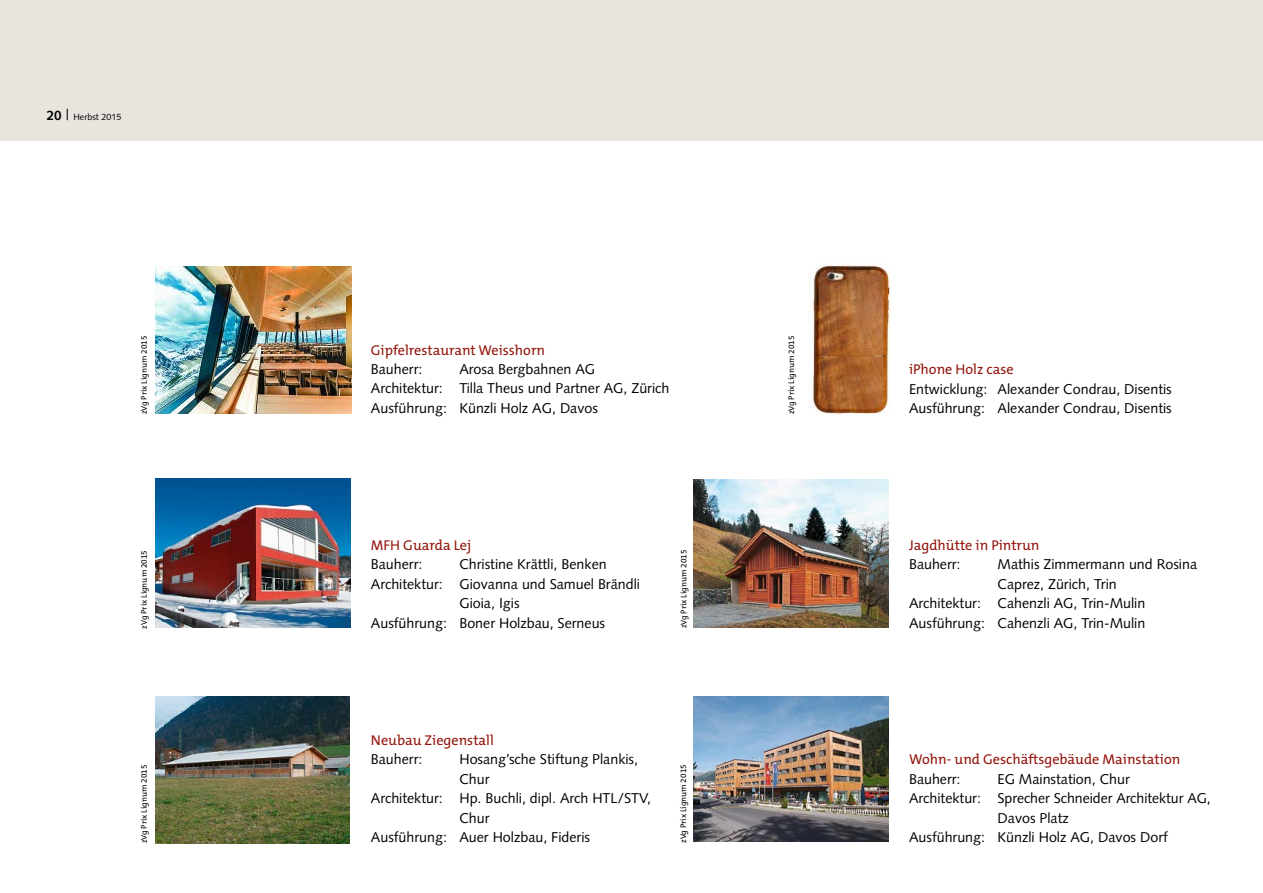
<style>
.page{position:relative;width:1263px;height:893px;background:#fff}
.page>*{position:absolute;margin:0;border:0;box-sizing:border-box;transform-origin:0 0}
.t1{font:14.25px/19.5px "Syntax";color:#000}
.t2{font:14.25px "The Mix B5 Plain";color:#93160d}
.t3{font:9px "Syntax";color:#000}
.t4{font:8.25px "The Mix B5 Plain";color:#000}
.s1{font-weight:700;font-size:13.5px}
.s2{font-size:15px}
</style>
<div class="page">
<div style="left:0;top:0;width:1263px;height:140px;background:#e7e5dd"></div>
<img style="left:155px;top:267px;width:196px;height:146px">
<img style="left:155px;top:478px;width:196px;height:150px">
<img style="left:156px;top:696px;width:193px;height:147px">
<img style="left:808px;top:263px;width:83px;height:152px">
<img style="left:694px;top:479px;width:194px;height:148px">
<img style="left:694px;top:697px;width:194px;height:145px">
<p class="t3" style="left:47px;top:112px;width:76px"><span class="s1">20</span> <span class="s2">|</span> Herbst 2015</p>
<p class="t4" style="left:140px;top:414px;width:80px;rotate:-90deg">zVg Prix Lignum 2015</p>
<p class="t4" style="left:140px;top:629px;width:80px;rotate:-90deg">zVg Prix Lignum 2015</p>
<p class="t4" style="left:140px;top:843px;width:80px;rotate:-90deg">zVg Prix Lignum 2015</p>
<p class="t2" style="left:371px;top:342px;width:176px">Gipfelrestaurant Weisshorn</p>
<p class="t1" style="left:371px;top:359px;width:53px">Bauherr:</p>
<p class="t1" style="left:371px;top:359px;width:300px;text-indent:89px">Arosa Bergbahnen AG<br>Architektur: Tilla Theus und Partner AG, Zürich<br>Ausführung: Künzli Holz AG, Davos</p>
<p class="t2" style="left:371px;top:537px;width:102px">MFH Guarda Lej</p>
<p class="t1" style="left:371px;top:554px;width:53px">Bauherr:</p>
<p class="t1" style="left:459px;top:554px;width:149px">Christine Krättli, Benken</p>
<p class="t1" style="left:371px;top:574px;width:271px">Architektur: Giovanna und Samuel Brändli</p>
<p class="t1" style="left:459px;top:593px;width:62px">Gioia, Igis</p>
<p class="t1" style="left:371px;top:613px;width:236px">Ausführung: Boner Holzbau, Serneus</p>
<p class="t4" style="left:679px;top:628px;width:80px;rotate:-90deg">zVg Prix Lignum 2015</p>
<p class="t2" style="left:371px;top:732px;width:125px">Neubau Ziegenstall</p>
<p class="t1" style="left:371px;top:749px;width:53px">Bauherr:</p>
<p class="t1" style="left:459px;top:749px;width:180px">Hosang’sche Stiftung Plankis,</p>
<p class="t1" style="left:459px;top:769px;width:32px">Chur</p>
<p class="t1" style="left:371px;top:788px;width:282px">Architektur: Hp. Buchli, dipl. Arch HTL/STV,</p>
<p class="t1" style="left:459px;top:808px;width:32px">Chur</p>
<p class="t1" style="left:371px;top:827px;width:221px">Ausführung: Auer Holzbau, Fideris</p>
<p class="t4" style="left:679px;top:843px;width:80px;rotate:-90deg">zVg Prix Lignum 2015</p>
<p class="t4" style="left:787px;top:414px;width:80px;rotate:-90deg">zVg Prix Lignum 2015</p>
<p class="t2" style="left:909px;top:362px;width:106px">iPhone Holz case</p>
<p class="t1" style="left:909px;top:379px;width:264px">Entwicklung: Alexander Condrau, Disentis</p>
<p class="t1" style="left:909px;top:398px;width:264px">Ausführung: Alexander Condrau, Disentis</p>
<p class="t2" style="left:909px;top:537px;width:132px">Jagdhütte in Pintrun</p>
<p class="t1" style="left:909px;top:554px;width:53px">Bauherr:</p>
<p class="t1" style="left:997px;top:554px;width:201px">Mathis Zimmermann und Rosina</p>
<p class="t1" style="left:997px;top:574px;width:121px">Caprez, Zürich, Trin</p>
<p class="t1" style="left:909px;top:593px;width:238px">Architektur: Cahenzli AG, Trin-Mulin</p>
<p class="t1" style="left:909px;top:613px;width:238px">Ausführung: Cahenzli AG, Trin-Mulin</p>
<p class="t2" style="left:909px;top:752px;width:273px">Wohn- und Geschäftsgebäude Mainstation</p>
<p class="t1" style="left:909px;top:769px;width:53px">Bauherr:</p>
<p class="t1" style="left:997px;top:769px;width:134px">EG Mainstation, Chur</p>
<p class="t1" style="left:909px;top:788px;width:303px">Architektur: Sprecher Schneider Architektur AG,</p>
<p class="t1" style="left:997px;top:808px;width:73px">Davos Platz</p>
<p class="t1" style="left:909px;top:827px;width:260px">Ausführung: Künzli Holz AG, Davos Dorf</p>
</div>
